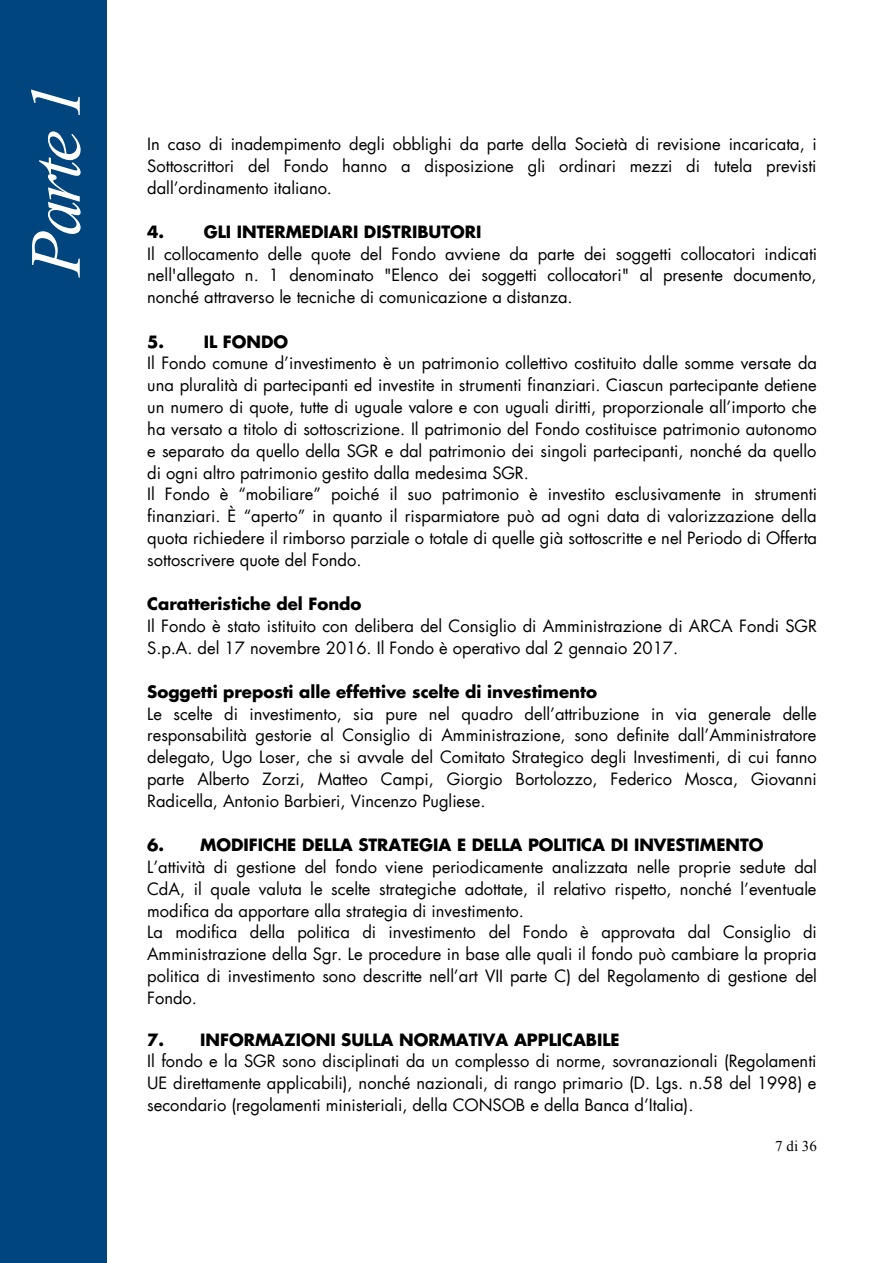
<style>
.page{position:relative;width:893px;height:1263px;background:#fff}
.page>*{position:absolute;margin:0;border:0;box-sizing:border-box;transform-origin:0 0}
.t1{font:italic 72px "Times New Roman";color:#fff}
.t2{font:16.5px/21.9px "Futura LT";color:#000;text-align:justify}
.t3{font:700 16.5px "Futura LT";color:#000}
.t4{font:15px "Times New Roman";color:#000}
</style>
<div class="page">
<div style="left:0;top:0;width:106px;height:1263px;background:#00457d"></div>
<h1 class="t1" style="left:6px;top:276px;width:194px;rotate:-90deg">Parte 1</h1>
<p class="t2" style="left:147px;top:133px;width:671px">In caso di inadempimento degli obblighi da parte della Società di revisione incaricata, i Sottoscrittori del Fondo hanno a disposizione gli ordinari mezzi di tutela previsti dall’ordinamento italiano.</p>
<p class="t3" style="left:147px;top:221px;width:336px">4. GLI INTERMEDIARI DISTRIBUTORI</p>
<p class="t2" style="left:147px;top:243px;width:671px">Il collocamento delle quote del Fondo avviene da parte dei soggetti collocatori indicati nell'allegato n. 1 denominato "Elenco dei soggetti collocatori" al presente documento, nonché attraverso le tecniche di comunicazione a distanza.</p>
<p class="t3" style="left:147px;top:331px;width:143px">5. IL FONDO</p>
<p class="t2" style="left:147px;top:352px;width:671px;text-align:left">Il Fondo comune d’investimento è un patrimonio collettivo costituito dalle somme versate da una pluralità di partecipanti ed investite in strumenti finanziari. Ciascun partecipante detiene un numero di quote, tutte di uguale valore e con uguali diritti, proporzionale all’importo che ha versato a titolo di sottoscrizione. Il patrimonio del Fondo costituisce patrimonio autonomo e separato da quello della SGR e dal patrimonio dei singoli partecipanti, nonché da quello di ogni altro patrimonio gestito dalla medesima SGR.<br>Il Fondo è “mobiliare” poiché il suo patrimonio è investito esclusivamente in strumenti finanziari. È “aperto” in quanto il risparmiatore può ad ogni data di valorizzazione della quota richiedere il rimborso parziale o totale di quelle già sottoscritte e nel Periodo di Offerta sottoscrivere quote del Fondo.</p>
<p class="t3" style="left:147px;top:593px;width:216px">Caratteristiche del Fondo</p>
<p class="t2" style="left:147px;top:615px;width:671px">Il Fondo è stato istituito con delibera del Consiglio di Amministrazione di ARCA Fondi SGR<br>S.p.A. del 17 novembre 2016. Il Fondo è operativo dal 2 gennaio 2017.</p>
<p class="t3" style="left:147px;top:681px;width:451px">Soggetti preposti alle effettive scelte di investimento</p>
<p class="t2" style="left:147px;top:703px;width:671px">Le scelte di investimento, sia pure nel quadro dell’attribuzione in via generale delle responsabilità gestorie al Consiglio di Amministrazione, sono definite dall’Amministratore delegato, Ugo Loser, che si avvale del Comitato Strategico degli Investimenti, di cui fanno parte Alberto Zorzi, Matteo Campi, Giorgio Bortolozzo, Federico Mosca, Giovanni Radicella, Antonio Barbieri, Vincenzo Pugliese.</p>
<p class="t3" style="left:147px;top:834px;width:618px">6. MODIFICHE DELLA STRATEGIA E DELLA POLITICA DI INVESTIMENTO</p>
<p class="t2" style="left:147px;top:856px;width:671px;text-align:left">L’attività di gestione del fondo viene periodicamente analizzata nelle proprie sedute dal CdA, il quale valuta le scelte strategiche adottate, il relativo rispetto, nonché l’eventuale modifica da apportare alla strategia di investimento.<br>La modifica della politica di investimento del Fondo è approvata dal Consiglio di Amministrazione della Sgr. Le procedure in base alle quali il fondo può cambiare la propria politica di investimento sono descritte nell’art VII parte C) del Regolamento di gestione del Fondo.</p>
<p class="t3" style="left:147px;top:1028px;width:474px">7. INFORMAZIONI SULLA NORMATIVA APPLICABILE</p>
<p class="t2" style="left:147px;top:1050px;width:671px">Il fondo e la SGR sono disciplinati da un complesso di norme, sovranazionali (Regolamenti UE direttamente applicabili), nonché nazionali, di rango primario (D. Lgs. n.58 del 1998) e secondario (regolamenti ministeriali, della CONSOB e della Banca d’Italia).</p>
<p class="t4" style="left:775px;top:1136px;width:43px">7 di 36</p>
</div>
